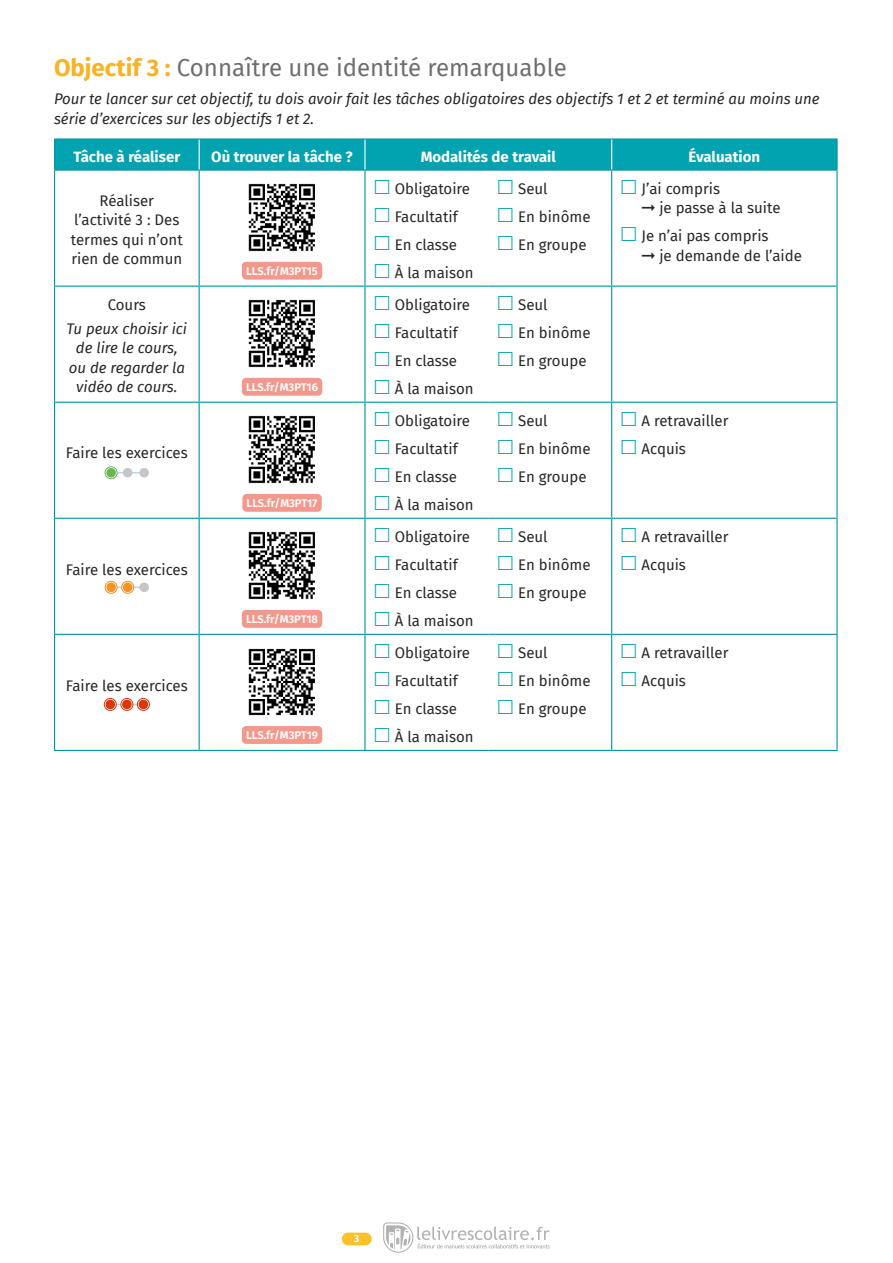
<style>
.page{position:relative;width:893px;height:1263px;background:#fff}
.page>*{position:absolute;margin:0;border:0;box-sizing:border-box;transform-origin:0 0}
.t1{font:24px "Fira Sans";color:#6e6e6e}
.t2{font:15px/28px "Fira Sans";color:#272726}
.t3{font:italic 15px/19.5px "Fira Sans";color:#272726}
.t4{font:700 15px "Fira Sans";color:#fff}
.t5{font:600 11.25px "Fira Sans";color:#fff}
.t6{font:700 10.5px "Fira Sans Condensed";color:#fff}
.s1{font-weight:700;color:#f8b223}
</style>
<div class="page">
<div style="left:342px;top:1232px;width:30px;height:13px;background:#fbc02e;border-radius:6px"></div>
<svg style="left:383px;top:1222px;width:167px;height:31px"></svg>
<hr style="left:54px;top:138px;width:145px;height:2px;background:#0093a4">
<hr style="left:199px;top:138px;width:166px;height:2px;background:#0093a4">
<hr style="left:365px;top:138px;width:123px;height:2px;background:#0093a4">
<hr style="left:488px;top:138px;width:124px;height:2px;background:#0093a4">
<hr style="left:612px;top:138px;width:226px;height:2px;background:#0093a4">
<hr style="left:836px;top:140px;width:2px;height:29px;background:#0093a4">
<hr style="left:54px;top:169px;width:145px;height:2px;background:#0093a4">
<hr style="left:54px;top:171px;width:1px;height:115px;background:#0093a4">
<hr style="left:199px;top:169px;width:166px;height:2px;background:#0093a4">
<hr style="left:199px;top:171px;width:1px;height:115px;background:#0093a4">
<hr style="left:365px;top:169px;width:123px;height:2px;background:#0093a4">
<hr style="left:364px;top:171px;width:2px;height:115px;background:#0093a4">
<hr style="left:488px;top:169px;width:124px;height:2px;background:#0093a4">
<hr style="left:612px;top:169px;width:226px;height:2px;background:#0093a4">
<hr style="left:611px;top:171px;width:1px;height:115px;background:#0093a4">
<hr style="left:836px;top:171px;width:2px;height:115px;background:#0093a4">
<hr style="left:54px;top:286px;width:145px;height:1px;background:#0093a4">
<hr style="left:54px;top:287px;width:1px;height:115px;background:#0093a4">
<hr style="left:199px;top:286px;width:166px;height:1px;background:#0093a4">
<hr style="left:199px;top:287px;width:1px;height:115px;background:#0093a4">
<hr style="left:365px;top:286px;width:123px;height:1px;background:#0093a4">
<hr style="left:364px;top:287px;width:2px;height:115px;background:#0093a4">
<hr style="left:488px;top:286px;width:124px;height:1px;background:#0093a4">
<hr style="left:612px;top:286px;width:226px;height:1px;background:#0093a4">
<hr style="left:611px;top:287px;width:1px;height:115px;background:#0093a4">
<hr style="left:836px;top:287px;width:2px;height:115px;background:#0093a4">
<hr style="left:54px;top:402px;width:145px;height:1px;background:#0093a4">
<hr style="left:54px;top:403px;width:1px;height:115px;background:#0093a4">
<hr style="left:199px;top:402px;width:166px;height:1px;background:#0093a4">
<hr style="left:199px;top:403px;width:1px;height:115px;background:#0093a4">
<hr style="left:365px;top:402px;width:123px;height:1px;background:#0093a4">
<hr style="left:364px;top:403px;width:2px;height:115px;background:#0093a4">
<hr style="left:488px;top:402px;width:124px;height:1px;background:#0093a4">
<hr style="left:612px;top:402px;width:226px;height:1px;background:#0093a4">
<hr style="left:611px;top:403px;width:1px;height:115px;background:#0093a4">
<hr style="left:836px;top:403px;width:2px;height:115px;background:#0093a4">
<hr style="left:54px;top:518px;width:145px;height:1px;background:#0093a4">
<hr style="left:54px;top:519px;width:1px;height:115px;background:#0093a4">
<hr style="left:199px;top:518px;width:166px;height:1px;background:#0093a4">
<hr style="left:199px;top:519px;width:1px;height:115px;background:#0093a4">
<hr style="left:365px;top:518px;width:123px;height:1px;background:#0093a4">
<hr style="left:364px;top:519px;width:2px;height:115px;background:#0093a4">
<hr style="left:488px;top:518px;width:124px;height:1px;background:#0093a4">
<hr style="left:612px;top:518px;width:226px;height:1px;background:#0093a4">
<hr style="left:611px;top:519px;width:1px;height:115px;background:#0093a4">
<hr style="left:836px;top:519px;width:2px;height:115px;background:#0093a4">
<hr style="left:54px;top:634px;width:145px;height:1px;background:#0093a4">
<hr style="left:54px;top:635px;width:1px;height:115px;background:#0093a4">
<hr style="left:199px;top:634px;width:166px;height:1px;background:#0093a4">
<hr style="left:199px;top:635px;width:1px;height:115px;background:#0093a4">
<hr style="left:365px;top:634px;width:123px;height:1px;background:#0093a4">
<hr style="left:364px;top:635px;width:2px;height:115px;background:#0093a4">
<hr style="left:488px;top:634px;width:124px;height:1px;background:#0093a4">
<hr style="left:612px;top:634px;width:226px;height:1px;background:#0093a4">
<hr style="left:611px;top:635px;width:1px;height:115px;background:#0093a4">
<hr style="left:836px;top:635px;width:2px;height:115px;background:#0093a4">
<hr style="left:54px;top:750px;width:145px;height:1px;background:#0093a4">
<hr style="left:199px;top:750px;width:166px;height:1px;background:#0093a4">
<hr style="left:365px;top:750px;width:123px;height:1px;background:#0093a4">
<hr style="left:488px;top:750px;width:124px;height:1px;background:#0093a4">
<hr style="left:612px;top:750px;width:226px;height:1px;background:#0093a4">
<svg style="left:54px;top:139px;width:782px;height:31px;background:#00a2ae"></svg>
<img style="left:248px;top:183px;width:67px;height:69px">
<img style="left:248px;top:299px;width:67px;height:69px">
<hr style="left:111px;top:472px;width:31px;height:1px;background:#b9d4f0">
<div style="left:139px;top:468px;width:10px;height:9px;background:#c5c6c6;border-radius:50%"></div>
<div style="left:123px;top:468px;width:9px;height:9px;background:#c5c6c6;border-radius:50%"></div>
<div style="left:105px;top:466px;width:12px;height:13px;border:1px solid #68b652;border-radius:50%"></div>
<div style="left:106px;top:468px;width:10px;height:9px;background:#68b652;border-radius:50%"></div>
<img style="left:248px;top:415px;width:67px;height:69px">
<hr style="left:111px;top:586px;width:31px;height:2px;background:#b9d4f0">
<div style="left:139px;top:582px;width:10px;height:10px;background:#c5c6c6;border-radius:50%"></div>
<svg style="left:122px;top:581px;width:12px;height:12px"></svg>
<div style="left:121px;top:581px;width:13px;height:13px;border:1px solid #f29228;border-radius:50%"></div>
<div style="left:123px;top:582px;width:9px;height:10px;background:#f29228;border-radius:50%"></div>
<div style="left:105px;top:581px;width:12px;height:13px;border:1px solid #f29228;border-radius:50%"></div>
<div style="left:106px;top:582px;width:10px;height:10px;background:#f29228;border-radius:50%"></div>
<img style="left:248px;top:531px;width:67px;height:69px">
<hr style="left:110px;top:704px;width:31px;height:1px;background:#b9d4f0">
<div style="left:137px;top:698px;width:13px;height:13px;border:1px solid #da360a;border-radius:50%"></div>
<div style="left:139px;top:700px;width:9px;height:9px;background:#da360a;border-radius:50%"></div>
<div style="left:121px;top:698px;width:12px;height:13px;border:1px solid #da360a;border-radius:50%"></div>
<div style="left:122px;top:700px;width:10px;height:9px;background:#da360a;border-radius:50%"></div>
<div style="left:104px;top:698px;width:13px;height:13px;border:1px solid #da360a;border-radius:50%"></div>
<div style="left:106px;top:700px;width:9px;height:9px;background:#da360a;border-radius:50%"></div>
<img style="left:248px;top:648px;width:67px;height:68px">
<div style="left:242px;top:262px;width:80px;height:18px;background:#f3988d;border-radius:4px"></div>
<div style="left:242px;top:378px;width:80px;height:18px;background:#f3988d;border-radius:4px"></div>
<div style="left:242px;top:494px;width:80px;height:18px;background:#f3988d;border-radius:4px"></div>
<div style="left:242px;top:610px;width:80px;height:18px;background:#f3988d;border-radius:4px"></div>
<div style="left:242px;top:726px;width:80px;height:18px;background:#f3988d;border-radius:4px"></div>
<h1 class="t1" style="left:54px;top:51px;width:514px"><span class="s1">Objectif 3 :</span> Connaître une identité remarquable</h1>
<p class="t3" style="left:54px;top:89px;width:767px">Pour te lancer sur cet objectif, tu dois avoir fait les tâches obligatoires des objectifs 1 et 2 et terminé au moins une série d’exercices sur les objectifs 1 et 2.</p>
<p class="t4" style="left:73px;top:146px;width:109px">Tâche à réaliser</p>
<p class="t4" style="left:211px;top:146px;width:143px">Où trouver la tâche ?</p>
<p class="t4" style="left:421px;top:146px;width:137px">Modalités de travail</p>
<p class="t4" style="left:688px;top:146px;width:73px">Évaluation</p>
<p class="t2" style="left:71px;top:191px;width:113px;line-height:19.5px;text-align:center">Réaliser l’activité 3 : Des termes qui n’ont rien de commun</p>
<p class="t2" style="left:395px;top:174px;width:80px">Obligatoire<br>Facultatif<br>En classe<br>À la maison</p>
<p class="t2" style="left:518px;top:174px;width:74px">Seul<br>En binôme<br>En groupe</p>
<p class="t2" style="left:642px;top:179px;width:140px;line-height:19.5px">J’ai compris<br>➞ je passe à la suite</p>
<p class="t2" style="left:642px;top:226px;width:162px;line-height:19.5px">Je n’ai pas compris<br>➞ je demande de l’aide</p>
<p class="t5" style="left:246px;top:263px;width:73px">LLS.fr/M3PT15</p>
<p class="t2" style="left:108px;top:291px;width:40px">Cours</p>
<p class="t3" style="left:67px;top:319px;width:122px;text-align:center">Tu peux choisir ici de lire le cours, ou de regarder la vidéo de cours.</p>
<p class="t2" style="left:66px;top:438px;width:123px">Faire les exercices</p>
<p class="t2" style="left:66px;top:556px;width:123px">Faire les exercices</p>
<p class="t2" style="left:66px;top:672px;width:123px">Faire les exercices</p>
<p class="t5" style="left:246px;top:379px;width:73px">LLS.fr/M3PT16</p>
<p class="t5" style="left:247px;top:496px;width:72px">LLS.fr/M3PT17</p>
<p class="t5" style="left:246px;top:611px;width:73px">LLS.fr/M3PT18</p>
<p class="t5" style="left:246px;top:727px;width:73px">LLS.fr/M3PT19</p>
<p class="t2" style="left:395px;top:290px;width:80px">Obligatoire<br>Facultatif<br>En classe<br>À la maison</p>
<p class="t2" style="left:518px;top:290px;width:74px">Seul<br>En binôme<br>En groupe</p>
<p class="t2" style="left:395px;top:406px;width:80px">Obligatoire<br>Facultatif<br>En classe<br>À la maison</p>
<p class="t2" style="left:518px;top:406px;width:74px">Seul<br>En binôme<br>En groupe</p>
<p class="t2" style="left:642px;top:406px;width:88px">A retravailler<br>Acquis</p>
<p class="t2" style="left:395px;top:522px;width:80px">Obligatoire<br>Facultatif<br>En classe<br>À la maison</p>
<p class="t2" style="left:518px;top:522px;width:74px">Seul<br>En binôme<br>En groupe</p>
<p class="t2" style="left:642px;top:522px;width:88px">A retravailler<br>Acquis</p>
<p class="t2" style="left:395px;top:639px;width:80px">Obligatoire<br>Facultatif<br>En classe<br>À la maison</p>
<p class="t2" style="left:518px;top:639px;width:74px">Seul<br>En binôme<br>En groupe</p>
<p class="t2" style="left:642px;top:639px;width:88px">A retravailler<br>Acquis</p>
<p class="t6" style="left:354px;top:1231px;width:6px">3</p>
</div>
